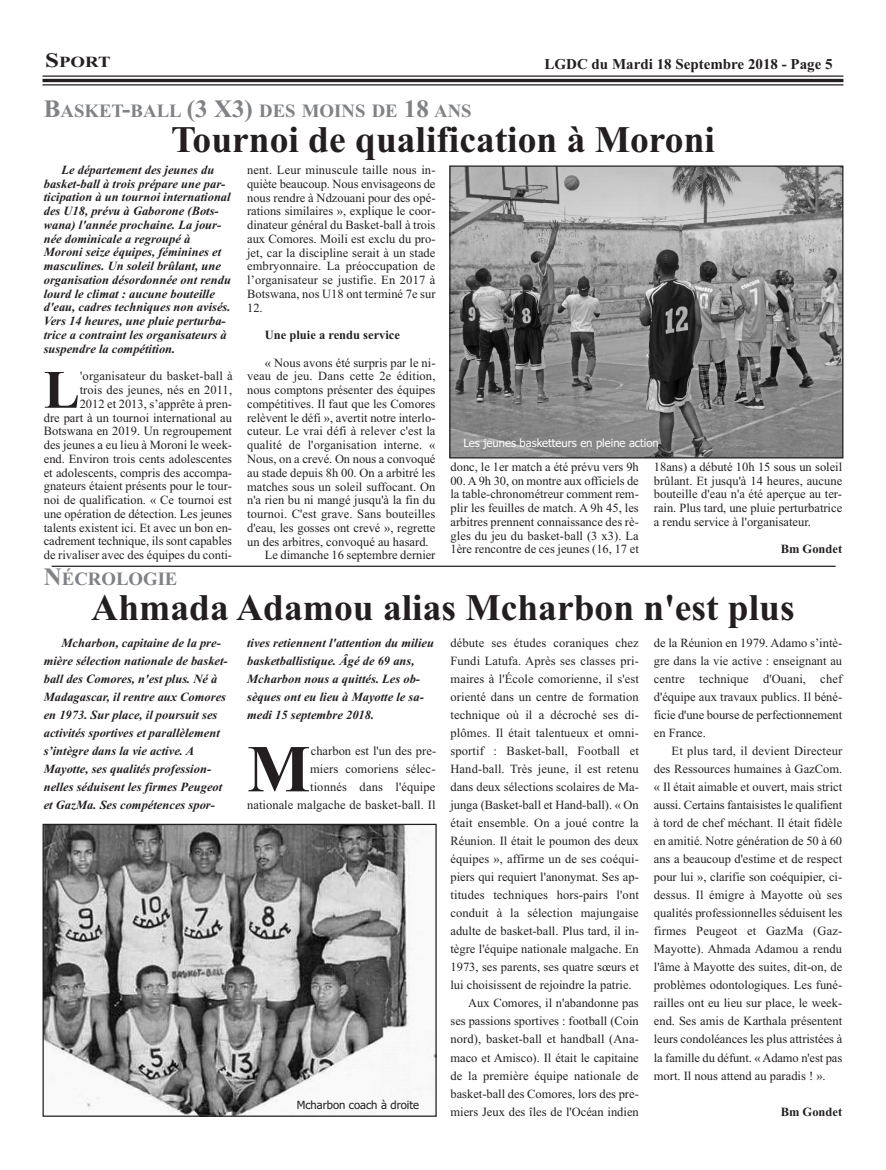
<style>
.page{position:relative;width:886px;height:1170px;background:#fff}
.page>*{position:absolute;margin:0;border:0;box-sizing:border-box;transform-origin:0 0}
.t1{font:700 66.88px "Times New Roman";color:#231f20}
.t2{font:700 54px "Times New Roman";color:#231f20}
.t3{font:700 37.5px "Times New Roman";color:#231f20}
.t4{font:700 18.75px "Times New Roman";color:#808285}
.t5{font:700 15.5px "Times New Roman";color:#231f20;scale:1.21 1}
.t6{font:700 15px "Times New Roman";color:#231f20}
.t7{font:12.5px/13.8px "Times New Roman";color:#231f20;text-align:justify}
.t8{font:italic 700 12.5px/13.8px "Times New Roman";color:#231f20}
.t9{font:700 12.5px "Times New Roman";color:#231f20}
.t10{font:11.25px "Tahoma";color:#fff}
.t11{font:11.25px "Tahoma";color:#231f20}
.s1{font-size:20.62px}
.s2{font-size:25px}
</style>
<div class="page">
<hr style="left:43px;top:75px;width:800px;height:2px;background:#231f20">
<hr style="left:43px;top:79px;width:800px;height:3px;background:#231f20">
<hr style="left:43px;top:84px;width:800px;height:1px;background:#231f20">
<img style="left:451px;top:167px;width:390px;height:289px">
<div style="left:449px;top:165px;width:394px;height:293px;border:1px solid #231f20"></div>
<img style="left:45px;top:825px;width:390px;height:289px">
<div style="left:43px;top:823px;width:394px;height:293px;border:1px solid #231f20"></div>
<hr style="left:52px;top:565px;width:783px;height:2px;background:#231f20">
<p class="t5" style="left:45px;top:52px;width:55px"><span class="s1">S</span>PORT</p>
<p class="t6" style="left:544px;top:55px;width:290px">LGDC du Mardi 18 Septembre 2018 - Page 5</p>
<h3 class="t4" style="left:44px;top:100px;width:429px"><span class="s2">B</span>ASKET<span class="s2">-</span>BALL <span class="s2">(3 X3)</span> DES MOINS DE <span class="s2">18</span> ANS</h3>
<h3 class="t3" style="left:171px;top:118px;width:545px">Tournoi de qualification à Moroni</h3>
<p class="t8" style="left:44px;top:163px;width:189px;text-indent:18px">Le département des jeunes du basket-ball à trois prépare une par&shy;ticipation à un tournoi international des U18, prévu à Gaborone (Bots&shy;wana) l'année prochaine. La jour&shy;née dominicale a regroupé à Moroni seize équipes, féminines et masculines. Un soleil brûlant, une organisation désordonnée ont rendu lourd le climat : aucune bouteille d'eau, cadres techniques non avisés.<br>Vers 14 heures, une pluie perturba&shy;trice a contraint les organisateurs à suspendre la compétition.</p>
<h2 class="t2" style="left:44px;top:357px;width:38px">L</h2>
<p class="t7" style="left:247px;top:163px;width:190px">nent. Leur minuscule taille nous in&shy;quiète beaucoup. Nous envisageons de nous rendre à Ndzouani pour des opé&shy;rations similaires », explique le coor&shy;dinateur général du Basket-ball à trois aux Comores. Moili est exclu du pro&shy;jet, car la discipline serait à un stade embryonnaire. La préoccupation de l’organisateur se justifie. En 2017 à Botswana, nos U18 ont terminé 7e sur 12.</p>
<p class="t9" style="left:265px;top:327px;width:137px">Une pluie a rendu service</p>
<p class="t7" style="left:265px;top:355px;width:172px">« Nous avons été surpris par le ni-</p>
<p class="t7" style="left:247px;top:369px;width:190px">veau de jeu. Dans cette 2e édition,</p>
<p class="t7" style="left:247px;top:383px;width:190px">nous comptons présenter des équipes</p>
<p class="t7" style="left:247px;top:397px;width:190px">compétitives. Il faut que les Comores</p>
<p class="t7" style="left:247px;top:410px;width:190px">relèvent le défi », avertit notre interlo-</p>
<p class="t7" style="left:247px;top:424px;width:190px">cuteur. Le vrai défi à relever c'est la</p>
<p class="t7" style="left:247px;top:438px;width:190px">qualité de l'organisation interne. «</p>
<p class="t7" style="left:247px;top:452px;width:190px">Nous, on a crevé. On nous a convoqué</p>
<p class="t7" style="left:247px;top:465px;width:190px">au stade depuis 8h 00. On a arbitré les</p>
<p class="t7" style="left:247px;top:479px;width:190px">matches sous un soleil suffocant. On</p>
<p class="t7" style="left:247px;top:493px;width:190px">n'a rien bu ni mangé jusqu'à la fin du</p>
<p class="t7" style="left:247px;top:507px;width:190px">tournoi. C'est grave. Sans bouteilles</p>
<p class="t7" style="left:247px;top:520px;width:190px">d'eau, les gosses ont crevé », regrette</p>
<p class="t7" style="left:247px;top:534px;width:183px">un des arbitres, convoqué au hasard.</p>
<p class="t7" style="left:265px;top:548px;width:172px">Le dimanche 16 septembre dernier</p>
<p class="t7" style="left:44px;top:369px;width:190px;text-align:right">'organisateur du basket-ball à<br>trois des jeunes, nés en 2011,<br>2012 et 2013, s’apprête à pren-<br>dre part à un tournoi international au Botswana en 2019. Un regroupement des jeunes a eu lieu à Moroni le week&shy;end. Environ trois cents adolescentes et adolescents, compris des accompa&shy;gnateurs étaient présents pour le tour&shy;noi de qualification. « Ce tournoi est une opération de détection. Les jeunes talents existent ici. Et avec un bon en&shy;cadrement technique, ils sont capables de rivaliser avec des équipes du conti-</p>
<p class="t10" style="left:463px;top:436px;width:197px">Les jeunes basketteurs en pleine action</p>
<p class="t7" style="left:450px;top:459px;width:190px">donc, le 1er match a été prévu vers 9h</p>
<p class="t7" style="left:450px;top:473px;width:190px">00. A 9h 30, on montre aux officiels de la table-chronométreur comment rem&shy;plir les feuilles de match. A 9h 45, les arbitres prennent connaissance des rè&shy;gles du jeu du basket-ball (3 x3). La 1ère rencontre de ces jeunes (16, 17 et</p>
<p class="t7" style="left:654px;top:459px;width:190px">18ans) a débuté 10h 15 sous un soleil brûlant. Et jusqu'à 14 heures, aucune bouteille d'eau n'a été aperçue au ter&shy;rain. Plus tard, une pluie perturbatrice a rendu service à l'organisateur.</p>
<p class="t9" style="left:781px;top:542px;width:63px">Bm Gondet</p>
<h3 class="t4" style="left:44px;top:568px;width:135px"><span class="s2">N</span>ÉCROLOGIE</h3>
<h3 class="t3" style="left:91px;top:585px;width:705px">Ahmada Adamou alias Mcharbon n'est plus</h3>
<p class="t8" style="left:44px;top:634px;width:184px;line-height:18px;text-indent:18px">Mcharbon, capitaine de la pre&shy;mière sélection nationale de basket&shy;ball des Comores, n'est plus. Né à Madagascar, il rentre aux Comores en 1973. Sur place, il poursuit ses activités sportives et parallèlement s’intègre dans la vie active. A Mayotte, ses qualités profession&shy;nelles séduisent les firmes Peugeot et GazMa. Ses compétences spor-</p>
<p class="t8" style="left:247px;top:634px;width:188px;line-height:18px">tives retiennent l'attention du milieu basketballistique. Âgé de 69 ans,<br>Mcharbon nous a quittés. Les ob&shy;sèques ont eu lieu à Mayotte le sa&shy;medi 15 septembre 2018.</p>
<p class="t7" style="left:654px;top:634px;width:190px;line-height:18px">de la Réunion en 1979. Adamo s’intè&shy;gre dans la vie active : enseignant au centre technique d'Ouani, chef d'équipe aux travaux publics. Il béné&shy;ficie d'une bourse de perfectionnement en France.</p>
<p class="t7" style="left:654px;top:742px;width:190px;line-height:18px;text-indent:18px">Et plus tard, il devient Directeur des Ressources humaines à GazCom. « Il était aimable et ouvert, mais strict aussi. Certains fantaisistes le qualifient à tord de chef méchant. Il était fidèle en amitié. Notre génération de 50 à 60 ans a beaucoup d'estime et de respect pour lui », clarifie son coéquipier, ci&shy;dessus. Il émigre à Mayotte où ses qualités professionnelles séduisent les firmes Peugeot et GazMa (Gaz-Mayotte). Ahmada Adamou a rendu l'âme à Mayotte des suites, dit-on, de problèmes odontologiques. Les funé&shy;railles ont eu lieu sur place, le week&shy;end. Ses amis de Karthala présentent leurs condoléances les plus attristées à la famille du défunt. « Adamo n'est pas mort. Il nous attend au paradis ! ».</p>
<p class="t9" style="left:781px;top:1103px;width:63px">Bm Gondet</p>
<p class="t7" style="left:450px;top:636px;width:190px">débute ses études coraniques chez</p>
<p class="t7" style="left:450px;top:654px;width:190px">Fundi Latufa. Après ses classes pri-</p>
<p class="t7" style="left:450px;top:672px;width:190px">maires à l'École comorienne, il s'est</p>
<p class="t7" style="left:450px;top:690px;width:190px">orienté dans un centre de formation</p>
<p class="t7" style="left:450px;top:708px;width:190px">technique où il a décroché ses di-</p>
<p class="t7" style="left:450px;top:726px;width:190px">plômes. Il était talentueux et omni-</p>
<p class="t7" style="left:450px;top:744px;width:190px">sportif : Basket-ball, Football et</p>
<p class="t7" style="left:450px;top:762px;width:190px">Hand-ball. Très jeune, il est retenu</p>
<p class="t7" style="left:450px;top:780px;width:190px">dans deux sélections scolaires de Ma-</p>
<p class="t7" style="left:450px;top:798px;width:190px">junga (Basket-ball et Hand-ball). « On</p>
<p class="t7" style="left:450px;top:816px;width:190px">était ensemble. On a joué contre la</p>
<p class="t7" style="left:450px;top:834px;width:190px">Réunion. Il était le poumon des deux</p>
<p class="t7" style="left:450px;top:852px;width:190px">équipes », affirme un de ses coéqui-</p>
<p class="t7" style="left:450px;top:870px;width:190px">piers qui requiert l'anonymat. Ses ap-</p>
<p class="t7" style="left:450px;top:888px;width:190px">titudes techniques hors-pairs l'ont</p>
<p class="t7" style="left:450px;top:906px;width:190px">conduit à la sélection majungaise</p>
<p class="t7" style="left:450px;top:924px;width:190px">adulte de basket-ball. Plus tard, il in-</p>
<p class="t7" style="left:450px;top:942px;width:190px">tègre l'équipe nationale malgache. En</p>
<p class="t7" style="left:450px;top:960px;width:190px">1973, ses parents, ses quatre sœurs et</p>
<p class="t7" style="left:450px;top:978px;width:183px">lui choisissent de rejoindre la patrie.</p>
<p class="t7" style="left:468px;top:996px;width:172px">Aux Comores, il n'abandonne pas</p>
<p class="t7" style="left:450px;top:1014px;width:190px">ses passions sportives : football (Coin</p>
<p class="t7" style="left:450px;top:1032px;width:190px">nord), basket-ball et handball (Ana-</p>
<p class="t7" style="left:450px;top:1050px;width:190px">maco et Amisco). Il était le capitaine</p>
<p class="t7" style="left:450px;top:1068px;width:190px">de la première équipe nationale de</p>
<p class="t7" style="left:450px;top:1086px;width:190px">basket-ball des Comores, lors des pre-</p>
<p class="t7" style="left:450px;top:1104px;width:190px">miers Jeux des îles de l'Océan indien</p>
<p class="t7" style="left:247px;top:742px;width:190px;line-height:18px;text-align:right">charbon est l'un des pre-<br>miers comoriens sélec-<br>tionnés dans l'équipe<br>nationale malgache de basket-ball. Il</p>
<h1 class="t1" style="left:247px;top:729px;width:65px">M</h1>
<p class="t11" style="left:297px;top:1098px;width:124px">Mcharbon coach à droite</p>
</div>
